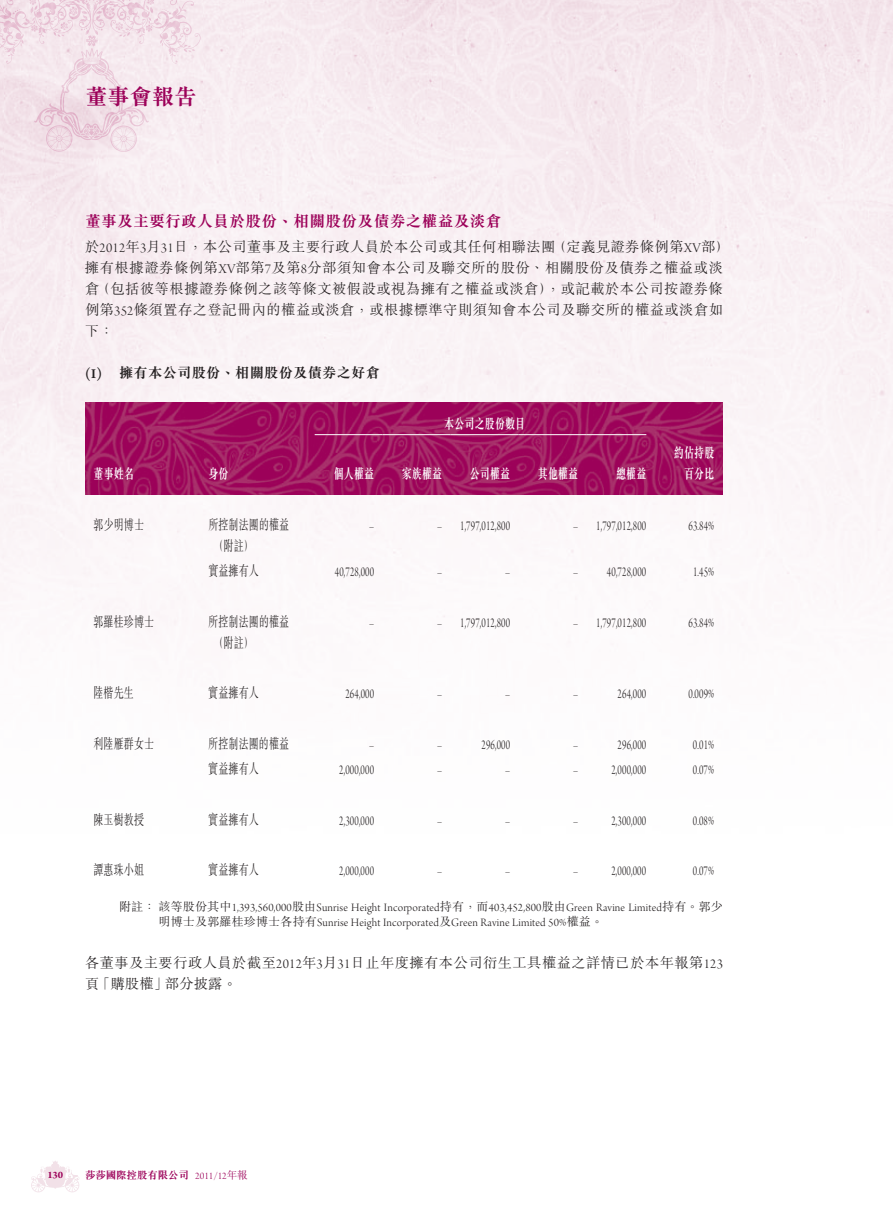
<style>
.page{position:relative;width:893px;height:1212px;background:#fff}
.page>*{position:absolute;margin:0;border:0;box-sizing:border-box;transform-origin:0 0}
.t1{font:700 22.5px "M Sung HK";letter-spacing:-.01em;color:#9c0159}
.t2{font:700 15.75px "M Sung HK";letter-spacing:.02em;color:#9c0159}
.t3{font:300 14.25px/21px "M Sung HK";letter-spacing:.035em;color:#231f20}
.t4{font:14.25px "Arno Pro Light Display";letter-spacing:.015em;color:#231f20;scale:.7 1}
.t5{font:300 14.25px "M Sung HK";letter-spacing:.035em;color:#231f20;scale:.7 1}
.t6{font:700 14.25px/21px "M Sung HK";letter-spacing:.02em;color:#fff;text-align:right;scale:.7 1}
.t7{font:300 14.25px/21px "M Sung HK";letter-spacing:.015em;color:#231f20;scale:.7 1}
.t8{font:700 14.25px "M Sung HK";letter-spacing:.02em;color:#231f20}
.t9{font:12px/15px "Arno Pro Light Display";letter-spacing:.015em;color:#231f20}
.t10{font:700 10.5px "M Sung HK";letter-spacing:-.01em;color:#9c0159}
.t11{font:700 10.5px "Arno Pro";color:#9c0159}
.s1{font-family:"Arno Pro Light Display";font-weight:400}
.s2{font-family:"Arno Pro";font-weight:600}
.s3{font-family:"M Sung HK";font-weight:300}
.s4{font-weight:300}
</style>
<div class="page">
<img style="left:0;top:0;width:893px;height:626px">
<svg style="left:31px;top:1161px;width:48px;height:31px"></svg>
<svg style="left:0;top:0;width:201px;height:152px;background:#f2e1e8"></svg>
<img style="left:85px;top:402px;width:638px;height:92px">
<hr style="left:315px;top:434px;width:68px;height:1px;background:#fff">
<hr style="left:383px;top:434px;width:68px;height:1px;background:#fff">
<hr style="left:451px;top:434px;width:68px;height:1px;background:#fff">
<hr style="left:519px;top:434px;width:68px;height:1px;background:#fff">
<hr style="left:587px;top:434px;width:59px;height:1px;background:#fff">
<p class="t1" style="left:85px;top:81px;width:113px">董事會報告</p>
<p class="t2" style="left:85px;top:210px;width:418px">董事及主要行政人員於股份、相關股份及債券之權益及淡倉</p>
<p class="t3" style="left:85px;top:236px;width:646px">於<span class="s1">2012</span>年<span class="s1">3</span>月<span class="s1">31</span>日，本公司董事及主要行政人員於本公司或其任何相聯法團（定義見證券條例第<span class="s1">XV</span>部）擁有根據證券條例第<span class="s1">XV</span>部第<span class="s1">7</span>及第<span class="s1">8</span>分部須知會本公司及聯交所的股份、相關股份及債券之權益或淡倉（包括彼等根據證券條例之該等條文被假設或視為擁有之權益或淡倉），或記載於本公司按證券條例第<span class="s1">352</span>條須置存之登記冊內的權益或淡倉，或根據標準守則須知會本公司及聯交所的權益或淡倉如下：</p>
<p class="t8" style="left:85px;top:363px;width:296px"><span class="s2">(I)</span> 擁有本公司股份、相關股份及債券之好倉</p>
<p class="t6" style="left:444px;top:412px;width:117px">本公司之股份數目</p>
<p class="t6" style="left:94px;top:463px;width:59px">董事姓名</p>
<p class="t6" style="left:208px;top:463px;width:30px">身份</p>
<p class="t6" style="left:334px;top:463px;width:59px">個人權益</p>
<p class="t6" style="left:402px;top:463px;width:59px">家族權益</p>
<p class="t6" style="left:470px;top:463px;width:59px">公司權益</p>
<p class="t6" style="left:538px;top:463px;width:59px">其他權益</p>
<p class="t6" style="left:616px;top:463px;width:45px">總權益</p>
<p class="t6" style="left:674px;top:442px;width:59px">約佔持股百分比</p>
<p class="t5" style="left:94px;top:515px;width:74px">郭少明博士</p>
<p class="t7" style="left:213px;top:514px;width:110px;text-indent:-5px">所控制法團的權益（附註）</p>
<p class="t4" style="left:369px;top:518px;width:9px">–</p>
<p class="t4" style="left:437px;top:518px;width:106px">– 1,797,012,800</p>
<p class="t4" style="left:573px;top:518px;width:106px">– 1,797,012,800</p>
<p class="t4" style="left:688px;top:518px;width:38px">63.84%</p>
<p class="t5" style="left:208px;top:561px;width:74px">實益擁有人</p>
<p class="t4" style="left:335px;top:564px;width:58px">40,728,000</p>
<p class="t4" style="left:437px;top:564px;width:9px">–</p>
<p class="t4" style="left:505px;top:564px;width:9px">–</p>
<p class="t4" style="left:573px;top:564px;width:106px">– 40,728,000</p>
<p class="t4" style="left:693px;top:564px;width:32px">1.45%</p>
<p class="t5" style="left:94px;top:611px;width:88px">郭羅桂珍博士</p>
<p class="t7" style="left:213px;top:610px;width:110px;text-indent:-5px">所控制法團的權益（附註）</p>
<p class="t4" style="left:369px;top:615px;width:9px">–</p>
<p class="t4" style="left:437px;top:615px;width:106px">– 1,797,012,800</p>
<p class="t4" style="left:573px;top:615px;width:106px">– 1,797,012,800</p>
<p class="t4" style="left:688px;top:615px;width:38px">63.84%</p>
<p class="t5" style="left:93px;top:683px;width:59px">陸楷先生</p>
<p class="t5" style="left:208px;top:683px;width:74px">實益擁有人</p>
<p class="t4" style="left:345px;top:686px;width:43px">264,000</p>
<p class="t4" style="left:437px;top:686px;width:9px">–</p>
<p class="t4" style="left:505px;top:686px;width:9px">–</p>
<p class="t4" style="left:573px;top:686px;width:9px">–</p>
<p class="t4" style="left:618px;top:686px;width:43px">264,000</p>
<p class="t4" style="left:688px;top:686px;width:38px">0.009%</p>
<p class="t5" style="left:93px;top:733px;width:88px">利陸雁群女士</p>
<p class="t7" style="left:208px;top:732px;width:117px">所控制法團的權益</p>
<p class="t4" style="left:369px;top:737px;width:9px">–</p>
<p class="t4" style="left:437px;top:737px;width:9px">–</p>
<p class="t4" style="left:481px;top:737px;width:43px">296,000</p>
<p class="t4" style="left:573px;top:737px;width:9px">–</p>
<p class="t4" style="left:618px;top:737px;width:43px">296,000</p>
<p class="t4" style="left:693px;top:737px;width:32px">0.01%</p>
<p class="t5" style="left:208px;top:759px;width:74px">實益擁有人</p>
<p class="t4" style="left:339px;top:762px;width:51px">2,000,000</p>
<p class="t4" style="left:437px;top:762px;width:9px">–</p>
<p class="t4" style="left:505px;top:762px;width:9px">–</p>
<p class="t4" style="left:573px;top:762px;width:106px">– 2,000,000</p>
<p class="t4" style="left:693px;top:762px;width:32px">0.07%</p>
<p class="t5" style="left:93px;top:809px;width:74px">陳玉樹教授</p>
<p class="t5" style="left:208px;top:809px;width:74px">實益擁有人</p>
<p class="t4" style="left:339px;top:812px;width:51px">2,300,000</p>
<p class="t4" style="left:573px;top:812px;width:106px">– 2,300,000</p>
<p class="t4" style="left:693px;top:812px;width:32px">0.08%</p>
<p class="t5" style="left:93px;top:860px;width:74px">譚惠珠小姐</p>
<p class="t5" style="left:208px;top:860px;width:74px">實益擁有人</p>
<p class="t4" style="left:339px;top:863px;width:51px">2,000,000</p>
<p class="t4" style="left:437px;top:863px;width:9px">–</p>
<p class="t4" style="left:505px;top:863px;width:9px">–</p>
<p class="t4" style="left:573px;top:863px;width:106px">– 2,000,000</p>
<p class="t4" style="left:693px;top:863px;width:32px">0.07%</p>
<p class="t9" style="left:159px;top:901px;width:566px;text-indent:-39px"><span class="s3">附註：該等股份其中</span>1,393,560,000<span class="s3">股由</span>Sunrise Height Incorporated<span class="s3">持有，而</span>403,452,800<span class="s3">股由</span>Green Ravine Limited<span class="s3">持有。郭少明博士及郭羅桂珍博士各持有</span>Sunrise Height Incorporated<span class="s3">及</span>Green Ravine Limited 50%<span class="s3">權益。</span></p>
<p class="t3" style="left:85px;top:952px;width:639px">各董事及主要行政人員於截至<span class="s1">2012</span>年<span class="s1">3</span>月<span class="s1">31</span>日止年度擁有本公司衍生工具權益之詳情已於本年報第<span class="s1">123</span>頁「購股權」部分披露。</p>
<p class="t11" style="left:47px;top:1168px;width:17px">130</p>
<p class="t10" style="left:85px;top:1168px;width:164px">莎莎國際控股有限公司 <span class="s1">2011/12</span><span class="s4">年報</span></p>
</div>
